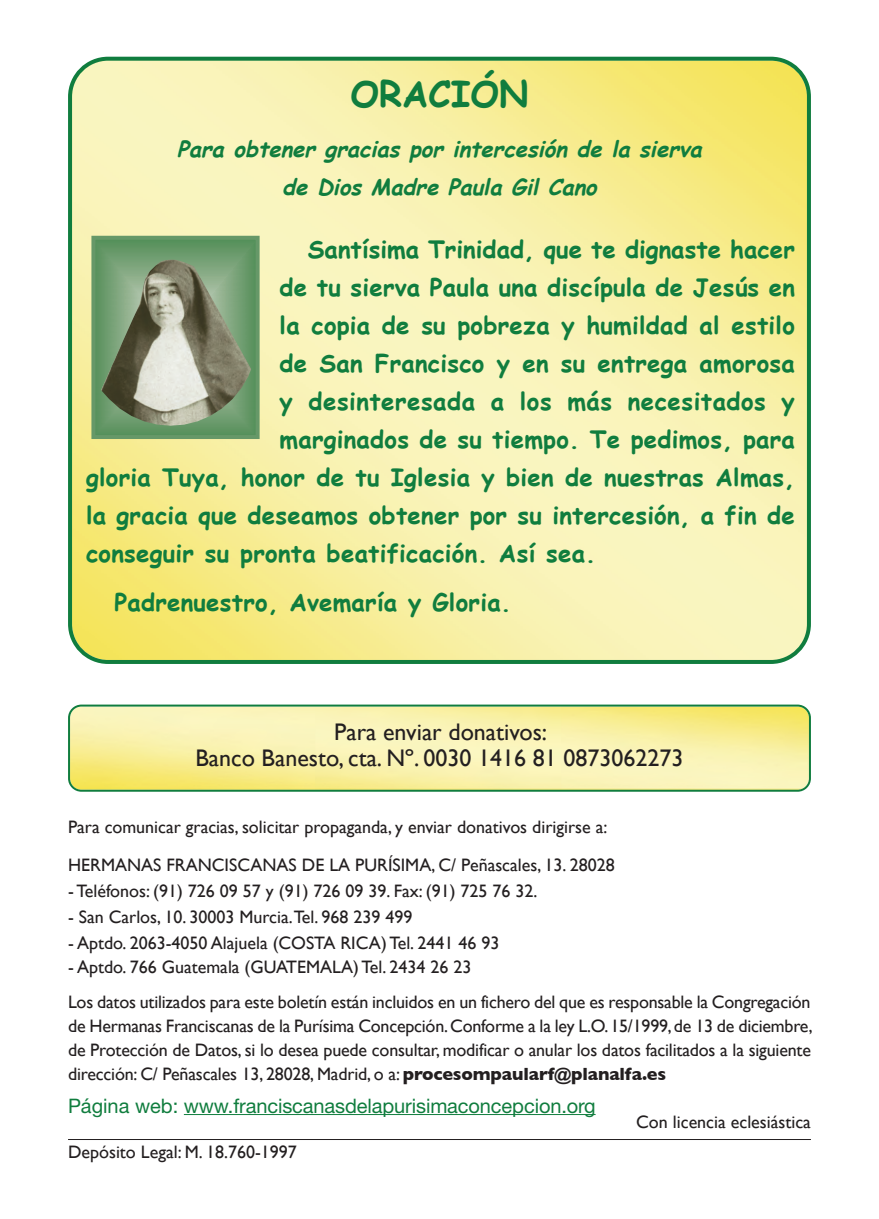
<style>
.page{position:relative;width:879px;height:1219px;background:#fff}
.page>*{position:absolute;margin:0;border:0;box-sizing:border-box;transform-origin:0 0}
.t1{font:700 36px "Comic Sans MS";color:#107d3e}
.t2{font:700 24px "Comic Sans MS";letter-spacing:.01em;color:#107d3e}
.t3{font:24px/26px "Gill Sans";color:#231f20;text-align:center}
.t4{font:italic 700 22px/38px "Comic Sans MS";color:#107d3e;text-align:center}
.t5{font:20px "Helvetica Neue";letter-spacing:-.005em;color:#107d3e}
.t6{font:18px/24px "Gill Sans";color:#231f20}
.s1{font-weight:700}
</style>
<div class="page">
<svg style="left:68px;top:705px;width:743px;height:87px;background:#eeeba2"></svg>
<hr style="left:68px;top:1139px;width:743px;height:1px;background:#231f20">
<svg style="left:68px;top:57px;width:743px;height:607px;background:#f2eda4"></svg>
<svg style="left:96px;top:241px;width:159px;height:193px;background:#5f9562"></svg>
<div style="left:91px;top:236px;width:169px;height:203px;border:4px solid #669868"></div>
<img style="left:101px;top:259px;width:150px;height:167px">
<hr style="left:184px;top:1114px;width:411px;height:1px;background:#107d3e">
<h1 class="t1" style="left:350px;top:68px;width:180px">ORACIÓN</h1>
<p class="t4" style="left:177px;top:129px;width:532px">Para obtener gracias por intercesión de la sierva de Dios Madre Paula Gil Cano</p>
<h2 class="t2" style="left:308px;top:231px;width:488px">Santísima Trinidad, que te dignaste hacer</h2>
<h2 class="t2" style="left:280px;top:269px;width:517px">de tu sierva Paula una discí pula de Jesús en</h2>
<h2 class="t2" style="left:280px;top:307px;width:517px">la copia de su pobreza y humildad al estilo</h2>
<h2 class="t2" style="left:280px;top:345px;width:517px">de San Francisco y en su entrega amo rosa</h2>
<h2 class="t2" style="left:280px;top:383px;width:517px">y desin teresada a los más necesita dos y</h2>
<h2 class="t2" style="left:280px;top:421px;width:517px">margi nados de su tiempo. Te pedi mos, para</h2>
<h2 class="t2" style="left:86px;top:459px;width:710px">gloria Tuya, honor de tu Iglesia y bien de nuestras Almas,</h2>
<h2 class="t2" style="left:86px;top:497px;width:710px">la gracia que deseamos obtener por su intercesión, a fin de</h2>
<h2 class="t2" style="left:86px;top:535px;width:511px">conseguir su pronta beatificación. Así sea.</h2>
<h2 class="t2" style="left:114px;top:585px;width:398px">Padrenuestro, Avemaría y Gloria.</h2>
<h2 class="t3" style="left:195px;top:719px;width:490px">Para enviar donativos:<br>Banco Banesto, cta. Nº. 0030 1416 81 0873062273</h2>
<p class="t6" style="left:68px;top:808px;width:548px;line-height:37.4px">Para comunicar gracias, solicitar propaganda, y enviar donativos dirigirse a:<br>HERMANAS FRANCISCANAS DE LA PURÍSIMA, C/ Peñascales, 13. 28028</p>
<p class="t6" style="left:68px;top:878px;width:471px">- Teléfonos: (91) 726 09 57 y (91) 726 09 39. Fax: (91) 725 76 32.</p>
<p class="t6" style="left:68px;top:904px;width:346px">- San Carlos, 10. 30003 Murcia.Tel. 968 239 499</p>
<p class="t6" style="left:68px;top:931px;width:433px">- Aptdo. 2063-4050 Alajuela (COSTA RICA) Tel. 2441 46 93</p>
<p class="t6" style="left:68px;top:949px;width:744px;line-height:35.4px">- Aptdo. 766 Guatemala (GUATEMALA) Tel. 2434 26 23<br>Los datos utilizados para este boletín están incluidos en un fichero del que es responsable la Congregación</p>
<p class="t6" style="left:68px;top:1014px;width:746px;text-align:justify">de Hermanas Franciscanas de la Purísima Concepción. Conforme a la ley L.O. 15/1999, de 13 de diciembre, de Protección de Datos, si lo desea puede consultar, modificar o anular los datos facilitados a la siguiente dirección: C/ Peñascales 13, 28028, Madrid, o a: <span class="s1">procesompaularf@planalfa.es</span></p>
<p class="t6" style="left:636px;top:1110px;width:176px">Con licencia eclesiástica</p>
<p class="t6" style="left:68px;top:1140px;width:230px">Depósito Legal: M. 18.760-1997</p>
<p class="t5" style="left:68px;top:1098px;width:529px">Página web: www.franciscanasdelapurisimaconcepcion.org</p>
</div>
